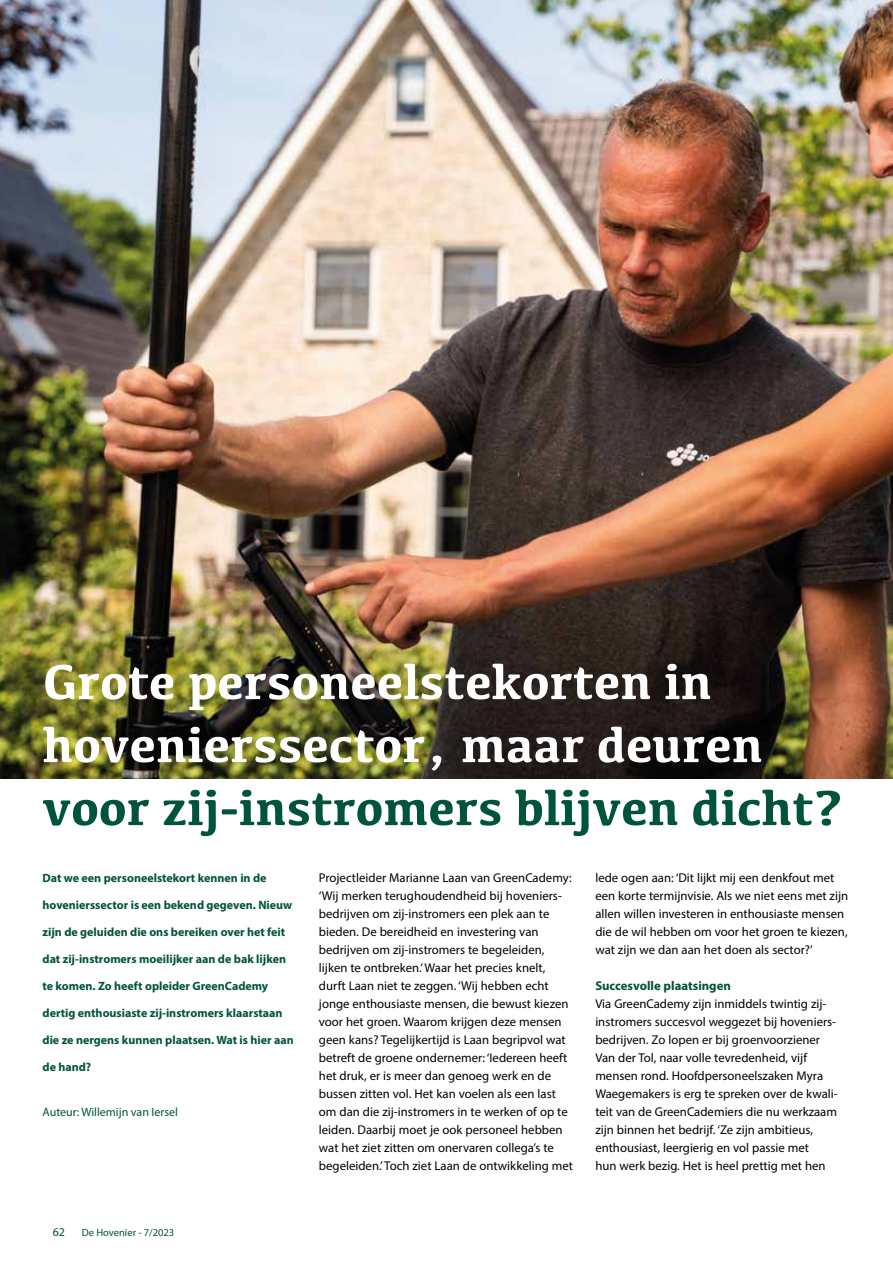
<style>
.page{position:relative;width:893px;height:1263px;background:#fff}
.page>*{position:absolute;margin:0;border:0;box-sizing:border-box;transform-origin:0 0}
.t1{font:700 51px/63px "Kefa";color:#fff}
.t2{font:700 51px "Kefa";color:#00533d}
.t3{font:12.75px/18px "Myriad Pro";color:#000}
.t4{font:700 12.75px "Myriad Pro";color:#00533d}
.t5{font:700 12px "Myriad Pro";color:#00533d}
.t6{font:12px "Myriad Pro";color:#00533d}
.t7{font:10.5px "Myriad Pro";color:#00533d}
</style>
<div class="page">
<img style="left:0;top:0;width:893px;height:778px">
<h1 class="t1" style="left:43px;top:648px;width:722px">Grote personeelstekorten in hovenierssector, maar deuren</h1>
<h1 class="t2" style="left:43px;top:774px;width:801px">voor zij-instromers blijven dicht?</h1>
<p class="t5" style="left:43px;top:870px;width:226px">Dat we een personeelstekort kennen in de</p>
<p class="t5" style="left:43px;top:897px;width:251px">hovenierssector is een bekend gegeven. Nieuw</p>
<p class="t5" style="left:43px;top:924px;width:244px">zijn de geluiden die ons bereiken over het feit</p>
<p class="t5" style="left:43px;top:951px;width:245px">dat zij-instromers moeilijker aan de bak lijken</p>
<p class="t5" style="left:43px;top:978px;width:227px">te komen. Zo heeft opleider GreenCademy</p>
<p class="t5" style="left:43px;top:1005px;width:242px">dertig enthousiaste zij-instromers klaarstaan</p>
<p class="t5" style="left:43px;top:1032px;width:253px">die ze nergens kunnen plaatsen. Wat is hier aan</p>
<p class="t5" style="left:43px;top:1059px;width:50px">de hand?</p>
<p class="t6" style="left:43px;top:1105px;width:137px">Auteur: Willemijn van Iersel</p>
<p class="t6" style="left:53px;top:1224px;width:14px">62</p>
<p class="t7" style="left:82px;top:1226px;width:94px">De Hovenier - 7/2023</p>
<p class="t3" style="left:319px;top:869px;width:256px">Projectleider Marianne Laan van GreenCademy: ‘Wij merken terughoudendheid bij hoveniers&shy;bedrijven om zij-instromers een plek aan te bieden. De bereidheid en investering van bedrijven om zij-instromers te begeleiden, lijken te ontbreken.’ Waar het precies knelt, durft Laan niet te zeggen. ‘Wij hebben echt jonge enthousiaste mensen, die bewust kiezen voor het groen. Waarom krijgen deze mensen geen kans? Tegelijkertijd is Laan begripvol wat betreft de groene ondernemer: ‘Iedereen heeft het druk, er is meer dan genoeg werk en de bussen zitten vol. Het kan voelen als een last om dan die zij-instromers in te werken of op te leiden. Daarbij moet je ook personeel hebben wat het ziet zitten om onervaren collega’s te begeleiden.’ Toch ziet Laan de ontwikkeling met</p>
<p class="t3" style="left:595px;top:869px;width:254px">lede ogen aan: ‘Dit lijkt mij een denkfout met een korte termijnvisie. Als we niet eens met zijn allen willen investeren in enthousiaste mensen die de wil hebben om voor het groen te kiezen, wat zijn we dan aan het doen als sector?’</p>
<p class="t4" style="left:595px;top:977px;width:137px">Succesvolle plaatsingen</p>
<p class="t3" style="left:595px;top:995px;width:244px">Via GreenCademy zijn inmiddels twintig zij&shy;instromers succesvol weggezet bij hoveniers&shy;bedrijven. Zo lopen er bij groenvoorziener Van der Tol, naar volle tevredenheid, vijf mensen rond. Hoofdpersoneelszaken Myra Waegemakers is erg te spreken over de kwali&shy;teit van de GreenCademiers die nu werkzaam zijn binnen het bedrijf. ‘Ze zijn ambitieus, enthousiast, leergierig en vol passie met<br>hun werk bezig. Het is heel prettig met hen</p>
</div>
